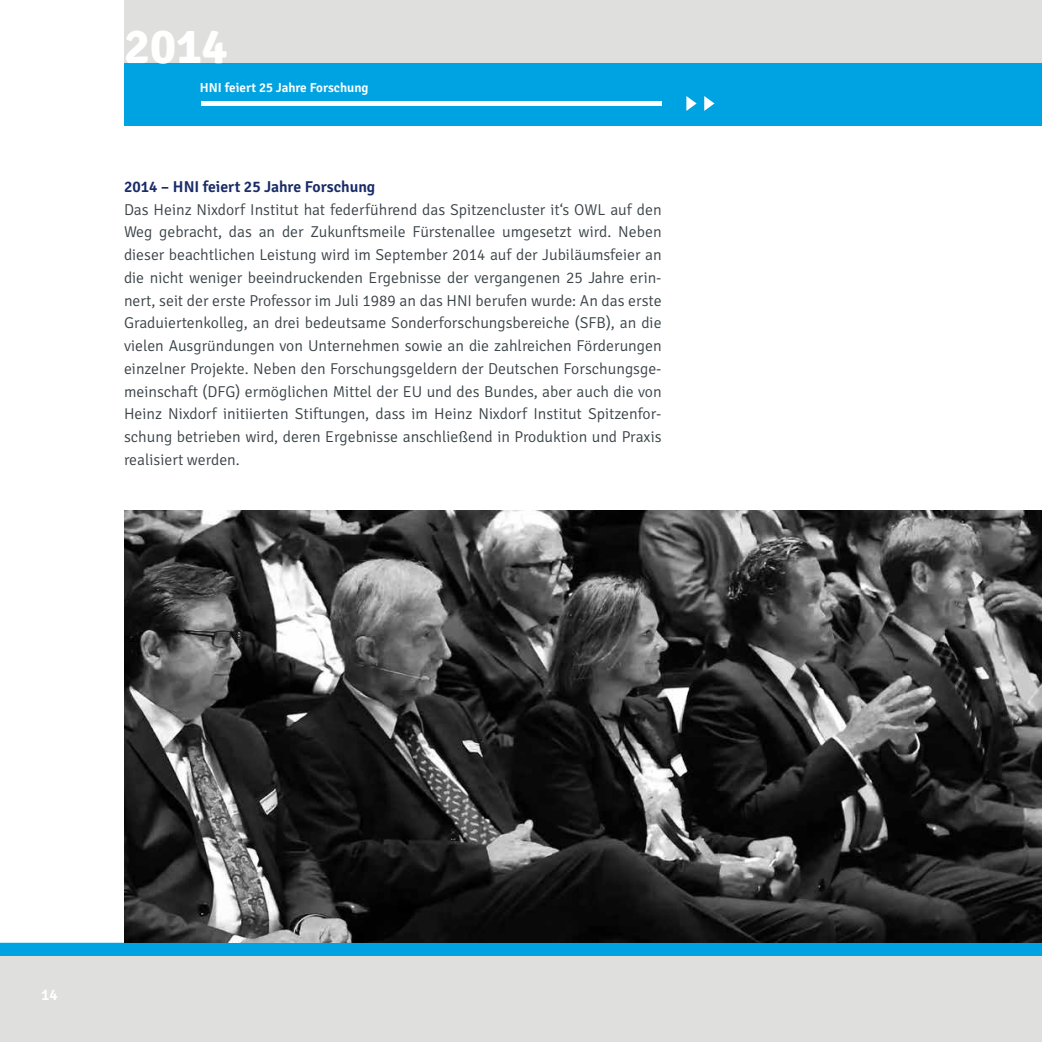
<style>
.page{position:relative;width:1042px;height:1042px;background:#fff}
.page>*{position:absolute;margin:0;border:0;box-sizing:border-box;transform-origin:0 0}
.t1{font:700 49px "Signika";color:#fff}
.t2{font:300 15.75px/22.8px "Signika";color:#384145;text-align:justify}
.t3{font:600 15.75px "Signika";color:#192b68}
.t4{font:600 15.75px "Signika";color:#fff}
.t5{font:600 13.12px "Signika";color:#fff}
</style>
<div class="page">
<div style="left:0;top:944px;width:1042px;height:98px;background:#dfe0dd"></div>
<div style="left:124px;top:0;width:918px;height:73px;background:#dfe0dd"></div>
<div style="left:124px;top:63px;width:918px;height:63px;background:#00a3e2"></div>
<div style="left:201px;top:101px;width:460px;height:5px;background:#fff"></div>
<svg style="left:686px;top:96px;width:10px;height:15px"></svg>
<svg style="left:704px;top:96px;width:10px;height:15px"></svg>
<img style="left:124px;top:510px;width:918px;height:433px">
<div style="left:0;top:943px;width:1042px;height:12px;background:#00a3e2"></div>
<h1 class="t1" style="left:124px;top:17px;width:105px">2014</h1>
<p class="t5" style="left:200px;top:80px;width:170px">HNI feiert 25 Jahre Forschung</p>
<p class="t3" style="left:124px;top:177px;width:253px">2014 – HNI feiert 25 Jahre Forschung</p>
<p class="t2" style="left:124px;top:198px;width:539px">Das Heinz Nixdorf Institut hat federführend das Spitzencluster it‘s OWL auf den Weg gebracht, das an der Zukunftsmeile Fürstenallee umgesetzt wird. Neben dieser beachtlichen Leistung wird im September 2014 auf der Jubiläumsfeier an die nicht weniger beeindruckenden Ergebnisse der vergangenen 25 Jahre erin&shy;nert, seit der erste Professor im Juli 1989 an das HNI berufen wurde: An das erste Graduiertenkolleg, an drei bedeutsame Sonderforschungsbereiche (SFB), an die vielen Ausgründungen von Unternehmen sowie an die zahlreichen Förderungen einzelner Projekte. Neben den Forschungsgeldern der Deutschen Forschungsge&shy;meinschaft (DFG) ermöglichen Mittel der EU und des Bundes, aber auch die von Heinz Nixdorf initiierten Stiftungen, dass im Heinz Nixdorf Institut Spitzenfor&shy;schung betrieben wird, deren Ergebnisse anschließend in Produktion und Praxis realisiert werden.</p>
<p class="t4" style="left:41px;top:985px;width:18px">14</p>
</div>
